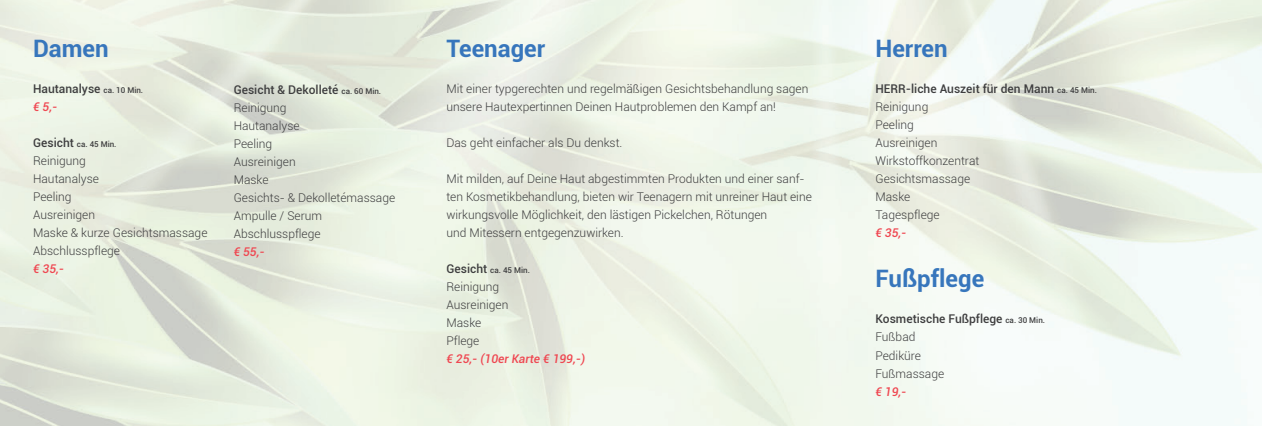
<style>
.page{position:relative;width:1262px;height:426px;background:#fff}
.page>*{position:absolute;margin:0;border:0;box-sizing:border-box;transform-origin:0 0}
.t1{font:700 24px "Roboto";color:#3776bc}
.t2{font:300 12px/18px "Roboto";color:#3e3e3f}
.t3{font:italic 500 12px "Roboto";color:#ef4751}
.t4{font:500 12px/18px "Roboto";color:#3e3e3f}
.t5{font:500 8px "Roboto";color:#3e3e3f}
.s1{font-size:8px}
.s2{font-style:italic;color:#ef4751}
.s3{font-size:12px}
.s4{font-weight:500}
.s5{font-weight:500;font-size:8px}
</style>
<div class="page">
<h1 class="t1" style="left:33px;top:31px;width:77px">Damen</h1>
<p class="t4" style="left:33px;top:79px;width:112px">Hautanalyse <span class="s1">ca. 10 Min. </span><span class="s2">€ 5,-</span></p>
<p class="t5" style="left:33px;top:138px;width:85px"><span class="s3">Gesicht</span> ca. 45 Min.</p>
<p class="t2" style="left:33px;top:151px;width:176px">Reinigung<br>Hautanalyse<br>Peeling<br>Ausreinigen<br>Maske &amp; kurze Gesichtsmassage<br>Abschlusspflege</p>
<p class="t3" style="left:33px;top:260px;width:33px">€ 35,-</p>
<p class="t2" style="left:234px;top:80px;width:163px"><span class="s4">Gesicht &amp; Dekolleté</span> <span class="s5">ca. 60 Min.<br></span>Reinigung<br>Hautanalyse<br>Peeling<br>Ausreinigen<br>Maske<br>Gesichts- &amp; Dekolletémassage<br>Ampulle / Serum<br>Abschlusspflege</p>
<p class="t3" style="left:234px;top:243px;width:33px">€ 55,-</p>
<h1 class="t1" style="left:446px;top:31px;width:100px">Teenager</h1>
<p class="t2" style="left:446px;top:79px;width:363px">Mit einer typgerechten und regelmäßigen Gesichtsbehandlung sagen unsere Hautexpertinnen Deinen Hautproblemen den Kampf an!</p>
<p class="t2" style="left:446px;top:133px;width:177px">Das geht einfacher als Du denkst.</p>
<p class="t2" style="left:446px;top:169px;width:367px">Mit milden, auf Deine Haut abgestimmten Produkten und einer sanf&shy;ten Kosmetikbehandlung, bieten wir Teenagern mit unreiner Haut eine wirkungsvolle Möglichkeit, den lästigen Pickelchen, Rötungen<br>und Mitessern entgegenzuwirken.</p>
<p class="t5" style="left:446px;top:264px;width:85px"><span class="s3">Gesicht</span> ca. 45 Min.</p>
<p class="t2" style="left:446px;top:277px;width:63px">Reinigung<br>Ausreinigen<br>Maske<br>Pflege</p>
<p class="t3" style="left:446px;top:350px;width:140px">€ 25,- (10er Karte € 199,-)</p>
<h1 class="t1" style="left:875px;top:31px;width:74px">Herren</h1>
<p class="t2" style="left:875px;top:79px;width:223px"><span class="s4">HERR-liche Auszeit für den Mann</span> <span class="s5">ca. 45 Min.<br></span>Reinigung<br>Peeling<br>Ausreinigen<br>Wirkstoffkonzentrat<br>Gesichtsmassage<br>Maske<br>Tagespflege</p>
<p class="t3" style="left:875px;top:224px;width:33px">€ 35,-</p>
<h1 class="t1" style="left:875px;top:261px;width:110px">Fußpflege</h1>
<p class="t2" style="left:875px;top:309px;width:171px"><span class="s4">Kosmetische Fußpflege</span> <span class="s5">ca. 30 Min.<br></span>Fußbad<br>Pediküre<br>Fußmassage</p>
<p class="t3" style="left:875px;top:382px;width:33px">€ 19,-</p>
</div>
